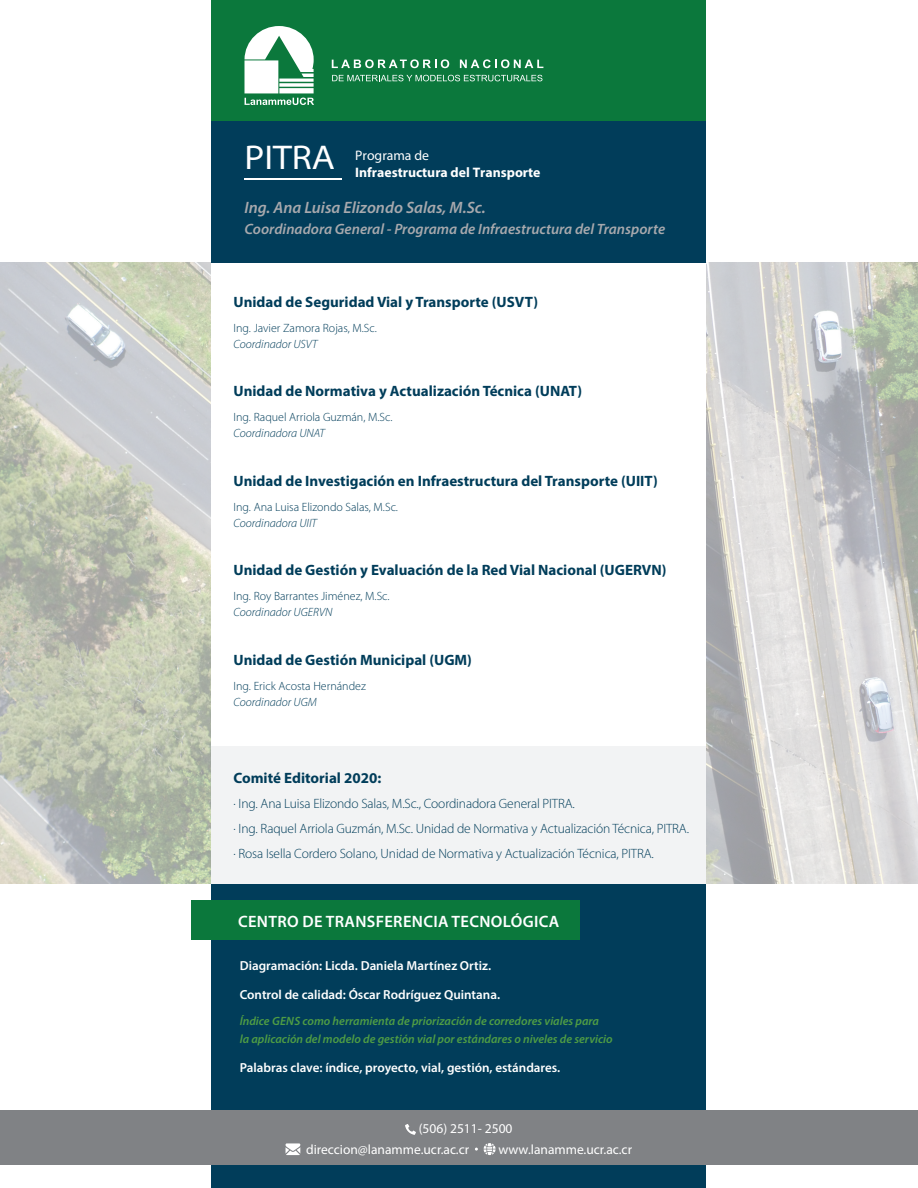
<style>
.page{position:relative;width:918px;height:1188px;background:#fff}
.page>*{position:absolute;margin:0;border:0;box-sizing:border-box;transform-origin:0 0}
.t1{font:semi-expanded 34.5px "Myriad Pro";color:#fff}
.t2{font:600 16.5px "Myriad Pro";letter-spacing:.02em;color:#fff}
.t3{font:italic 600 16.5px "Myriad Pro";color:#a8a9ad}
.t4{font:700 15px "Myriad Pro";color:#013d5a}
.t5{font:italic 600 15px "Myriad Pro";color:#a8a9ad}
.t6{font:700 13.8px "Myriad Pro";color:#fff}
.t7{font:13.8px "Myriad Pro";color:#fff}
.t8{font:300 13.5px/25px "Myriad Pro";letter-spacing:-.01em;color:#013d5a}
.t9{font:13.5px/20.2px "Myriad Pro";color:#fff}
.t10{font:600 13.05px "Myriad Pro";color:#fff}
.t11{font:300 12px "Myriad Pro";color:#013d5a}
.t12{font:italic 600 12px/18px "Myriad Pro";color:#4f9d44}
.t13{font:italic 300 12px "Myriad Pro";color:#013d5a}
</style>
<div class="page">
<img style="left:0;top:262px;width:918px;height:622px">
<div style="left:211px;top:262px;width:495px;height:622px;background:#fff"></div>
<div style="left:211px;top:121px;width:495px;height:141px;background:#013d5a"></div>
<div style="left:211px;top:0;width:495px;height:121px;background:#0b783c"></div>
<div style="left:211px;top:884px;width:495px;height:304px;background:#013d5a"></div>
<hr style="left:244px;top:178px;width:98px;height:2px;background:#fff">
<svg style="left:244px;top:26px;width:70px;height:79px"></svg>
<svg style="left:332px;top:59px;width:117px;height:9px"></svg>
<svg style="left:460px;top:59px;width:83px;height:9px"></svg>
<svg style="left:332px;top:75px;width:210px;height:6px"></svg>
<div style="left:191px;top:901px;width:389px;height:39px;background:#0b783c"></div>
<div style="left:0;top:1110px;width:918px;height:54px;background:#808285"></div>
<svg style="left:405px;top:1124px;width:11px;height:11px"></svg>
<svg style="left:286px;top:1143px;width:14px;height:12px"></svg>
<svg style="left:484px;top:1143px;width:12px;height:12px"></svg>
<div style="left:211px;top:746px;width:495px;height:138px;background:#f2f3f4"></div>
<h1 class="t1" style="left:244px;top:136px;width:92px">PITRA</h1>
<p class="t7" style="left:355px;top:147px;width:76px">Programa de</p>
<p class="t6" style="left:355px;top:163px;width:187px">Infraestructura del Transporte</p>
<p class="t3" style="left:244px;top:197px;width:243px">Ing. Ana Luisa Elizondo Salas, M.Sc.</p>
<p class="t5" style="left:244px;top:219px;width:422px">Coordinadora General - Programa de Infraestructura del Transporte</p>
<p class="t4" style="left:233px;top:292px;width:306px">Unidad de Seguridad Vial y Transporte (USVT)</p>
<p class="t11" style="left:233px;top:321px;width:145px">Ing. Javier Zamora Rojas, M.Sc.</p>
<p class="t13" style="left:233px;top:337px;width:86px">Coordinador USVT</p>
<p class="t4" style="left:233px;top:381px;width:350px">Unidad de Normativa y Actualización Técnica (UNAT)</p>
<p class="t11" style="left:233px;top:411px;width:161px">Ing. Raquel Arriola Guzmán, M.Sc.</p>
<p class="t13" style="left:233px;top:426px;width:93px">Coordinadora UNAT</p>
<p class="t4" style="left:233px;top:471px;width:426px">Unidad de Investigación en Infraestructura del Transporte (UIIT)</p>
<p class="t11" style="left:233px;top:500px;width:166px">Ing. Ana Luisa Elizondo Salas, M.Sc.</p>
<p class="t13" style="left:233px;top:516px;width:85px">Coordinadora UIIT</p>
<p class="t4" style="left:233px;top:560px;width:435px">Unidad de Gestión y Evaluación de la Red Vial Nacional (UGERVN)</p>
<p class="t11" style="left:233px;top:590px;width:158px">Ing. Roy Barrantes Jiménez, M.Sc.</p>
<p class="t13" style="left:233px;top:605px;width:100px">Coordinador UGERVN</p>
<p class="t4" style="left:233px;top:650px;width:240px">Unidad de Gestión Municipal (UGM)</p>
<p class="t11" style="left:233px;top:679px;width:134px">Ing. Erick Acosta Hernández</p>
<p class="t13" style="left:233px;top:695px;width:85px">Coordinador UGM</p>
<p class="t4" style="left:233px;top:768px;width:149px">Comité Editorial 2020:</p>
<p class="t8" style="left:233px;top:792px;width:457px">· Ing. Ana Luisa Elizondo Salas, M.Sc., Coordinadora General PITRA.<br>· Ing. Raquel Arriola Guzmán, M.Sc. Unidad de Normativa y Actualización Técnica, PITRA. · Rosa Isella Cordero Solano, Unidad de Normativa y Actualización Técnica, PITRA.</p>
<p class="t2" style="left:238px;top:911px;width:323px">CENTRO DE TRANSFERENCIA TECNOLÓGICA</p>
<p class="t10" style="left:240px;top:958px;width:253px">Diagramación: Licda. Daniela Martínez Ortiz.</p>
<p class="t10" style="left:240px;top:986px;width:262px">Control de calidad: Óscar Rodríguez Quintana.</p>
<p class="t12" style="left:240px;top:1012px;width:375px">Índice GENS como herramienta de priorización de corredores viales para<br>la aplicación del modelo de gestión vial por estándares o niveles de servicio</p>
<p class="t10" style="left:240px;top:1059px;width:322px">Palabras clave: índice, proyecto, vial, gestión, estándares.</p>
<p class="t9" style="left:306px;top:1118px;width:208px;text-indent:113px">(506) 2511- 2500 direccion@lanamme.ucr.ac.cr</p>
<p class="t9" style="left:498px;top:1139px;width:135px">www.lanamme.ucr.ac.cr</p>
</div>
